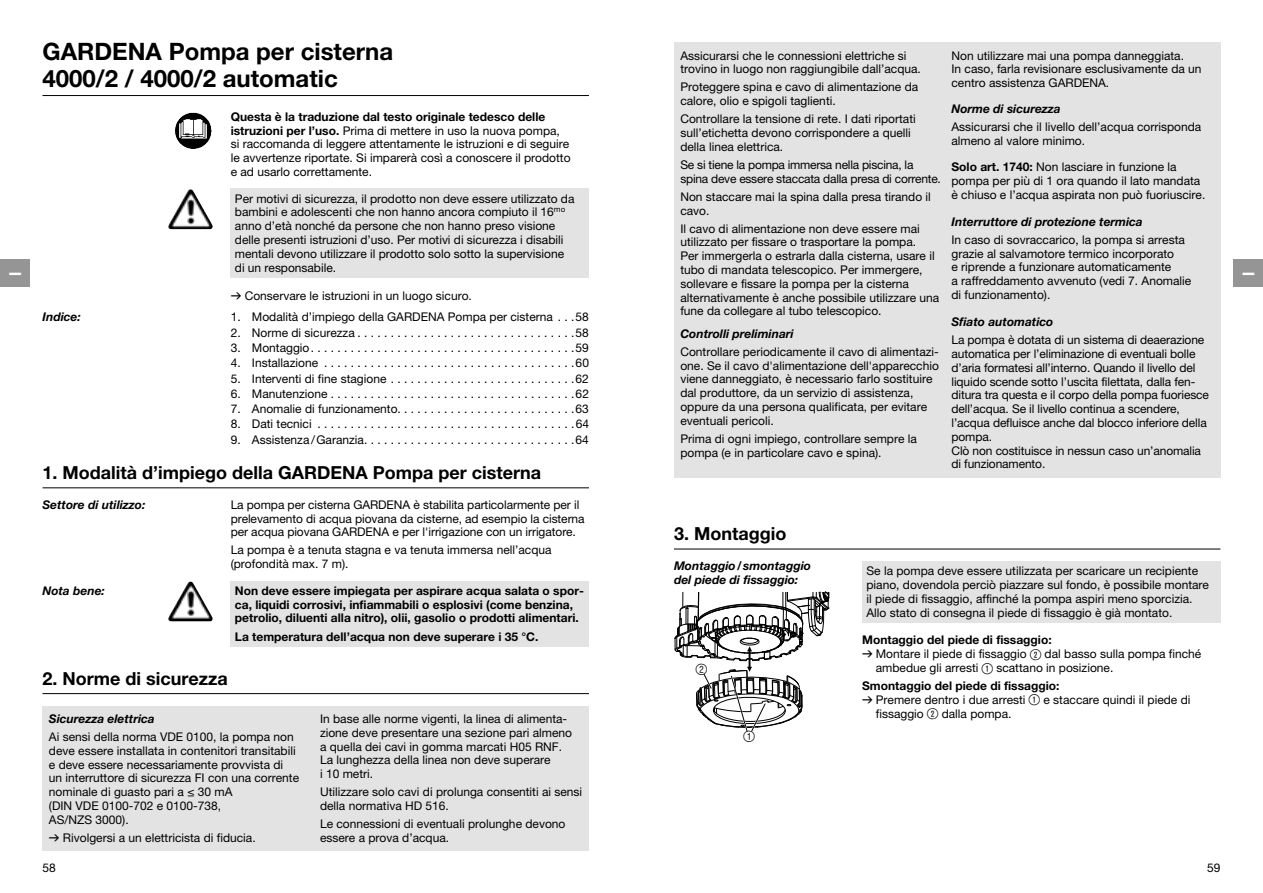
<style>
.page{position:relative;width:1263px;height:893px;background:#fff}
.page>*{position:absolute;margin:0;border:0;box-sizing:border-box;transform-origin:0 0}
.t1{font:700 24px/27px "GARDENA Pro";color:#000}
.t2{font:700 18px "GARDENA Pro";color:#000}
.t3{font:16.5px "GARDENA Pro Bo Cond";color:#fff}
.t4{font:14.85px "Ziffern";color:#000}
.t5{font:12px/13.8px "GARDENA Pro";color:#000}
.t6{font:700 12px/13.8px "GARDENA Pro";color:#000}
.t7{font:italic 700 12px/13.8px "GARDENA Pro";color:#000}
.t8{font:12px/13.8px "GARDENA Pro";letter-spacing:-.02em;color:#000}
.s1{font-weight:700}
.s2{font-family:"Formdruck"}
.s3{font-family:"Ziffernim Kreisund Quadrat BQ";font-size:15px}
</style>
<div class="page">
<div style="left:231px;top:189px;width:358px;height:89px;background:#e3e3e3"></div>
<hr style="left:43px;top:95px;width:546px;height:1px;background:#000">
<svg style="left:197px;top:144px;width:8px;height:4px"></svg>
<img style="left:190px;top:189px;width:11px;height:16px">
<div style="left:231px;top:581px;width:358px;height:66px;background:#e3e3e3"></div>
<hr style="left:43px;top:487px;width:546px;height:1px;background:#000">
<img style="left:190px;top:581px;width:11px;height:16px">
<hr style="left:43px;top:693px;width:546px;height:1px;background:#000">
<div style="left:43px;top:706px;width:546px;height:144px;background:#e3e3e3"></div>
<div style="left:674px;top:43px;width:546px;height:435px;background:#e3e3e3"></div>
<div style="left:862px;top:561px;width:358px;height:62px;background:#e3e3e3"></div>
<hr style="left:674px;top:549px;width:546px;height:1px;background:#000">
<svg style="left:674px;top:548px;width:155px;height:184px"></svg>
<div style="left:0;top:260px;width:30px;height:27px;background:#959595"></div>
<div style="left:1233px;top:260px;width:30px;height:27px;background:#959595"></div>
<h3 class="t3" style="left:9px;top:276px;width:6px;rotate:-90deg">I</h3>
<h1 class="t1" style="left:43px;top:41px;width:352px">GARDENA Pompa per cisterna<br>4000/2 / 4000/2 automatic</h1>
<p class="t5" style="left:231px;top:111px;width:341px"><span class="s1">Questa è la traduzione dal testo originale tedesco delle istruzioni per l’uso.</span> Prima di mettere in uso la nuova pompa, si raccomanda di leggere attentamente le istruzioni e di seguire le avvertenze riportate. Si imparerà così a conoscere il prodotto e ad usarlo correttamente.</p>
<p class="t5" style="left:235px;top:193px;width:341px">Per motivi di sicurezza, il prodotto non deve essere utilizzato da bambini e adolescenti che non hanno ancora compiuto il 16<sup>mo </sup>anno d’età nonché da persone che non hanno preso visione delle presenti istruzioni d’uso. Per motivi di sicurezza i disabili mentali devono utilizzare il prodotto solo sotto la supervisione di un responsabile.</p>
<p class="t5" style="left:231px;top:290px;width:243px"><span class="s2">v</span> Conservare le istruzioni in un luogo sicuro.</p>
<p class="t7" style="left:43px;top:311px;width:40px">Indice:</p>
<p class="t5" style="left:231px;top:312px;width:360px">1. Modalità d’impiego della GARDENA Pompa per cisterna . . .58</p>
<p class="t5" style="left:231px;top:327px;width:360px">2. Norme di sicurezza . . . . . . . . . . . . . . . . . . . . . . . . . . . . . . . . .58</p>
<p class="t5" style="left:231px;top:342px;width:360px">3. Montaggio . . . . . . . . . . . . . . . . . . . . . . . . . . . . . . . . . . . . . . . .59</p>
<p class="t5" style="left:231px;top:358px;width:360px">4. Installazione . . . . . . . . . . . . . . . . . . . . . . . . . . . . . . . . . . . . . .60</p>
<p class="t5" style="left:231px;top:373px;width:360px">5. Interventi di fine stagione . . . . . . . . . . . . . . . . . . . . . . . . . . . .62</p>
<p class="t5" style="left:231px;top:388px;width:360px">6. Manutenzione . . . . . . . . . . . . . . . . . . . . . . . . . . . . . . . . . . . . .62</p>
<p class="t5" style="left:231px;top:404px;width:360px">7. Anomalie di funzionamento. . . . . . . . . . . . . . . . . . . . . . . . . . .63</p>
<p class="t5" style="left:231px;top:419px;width:360px">8. Dati tecnici . . . . . . . . . . . . . . . . . . . . . . . . . . . . . . . . . . . . . . .64</p>
<p class="t5" style="left:231px;top:434px;width:360px">9. Assistenza / Garanzia . . . . . . . . . . . . . . . . . . . . . . . . . . . . . . . .64</p>
<h2 class="t2" style="left:43px;top:466px;width:500px">1. Modalità d’impiego della GARDENA Pompa per cisterna</h2>
<p class="t7" style="left:43px;top:499px;width:104px">Settore di utilizzo:</p>
<p class="t5" style="left:231px;top:499px;width:355px">La pompa per cisterna GARDENA è stabilita particolarmente per il prelevamento di acqua piovana da cisterne, ad esempio la cisterna per acqua piovana GARDENA e per l'irrigazione con un irrigatore.</p>
<p class="t5" style="left:231px;top:545px;width:322px">La pompa è a tenuta stagna e va tenuta immersa nell’acqua (profondità max. 7 m).</p>
<p class="t7" style="left:43px;top:585px;width:64px">Nota bene:</p>
<p class="t6" style="left:235px;top:585px;width:350px">Non deve essere impiegata per aspirare acqua salata o spor&shy;ca, liquidi corrosivi, infiammabili o esplosivi (come benzina, petrolio, diluenti alla nitro), olii, gasolio o prodotti alimentari.</p>
<p class="t6" style="left:235px;top:631px;width:305px">La temperatura dell’acqua non deve superare i 35 °C.</p>
<h2 class="t2" style="left:43px;top:672px;width:187px">2. Norme di sicurezza</h2>
<p class="t7" style="left:49px;top:713px;width:107px">Sicurezza elettrica</p>
<p class="t5" style="left:49px;top:731px;width:252px">Ai sensi della norma VDE 0100, la pompa non deve essere installata in contenitori transitabili e deve essere necessariamente provvista di un interruttore di sicurezza FI con una corrente nominale di guasto pari a ≤ 30 mA<br>(DIN VDE 0100-702 e 0100-738,<br>AS/NZS 3000).</p>
<p class="t5" style="left:49px;top:832px;width:208px"><span class="s2">v</span> Rivolgersi a un elettricista di fiducia.</p>
<p class="t5" style="left:320px;top:713px;width:254px">In base alle norme vigenti, la linea di alimenta&shy;zione deve presentare una sezione pari almeno a quella dei cavi in gomma marcati H05 RNF.<br>La lunghezza della linea non deve superare<br>i 10 metri.</p>
<p class="t5" style="left:320px;top:787px;width:264px">Utilizzare solo cavi di prolunga consentiti ai sensi della normativa HD 516.</p>
<p class="t5" style="left:320px;top:818px;width:247px">Le connessioni di eventuali prolunghe devono essere a prova d’acqua.</p>
<p class="t5" style="left:43px;top:862px;width:15px">58</p>
<p class="t5" style="left:680px;top:50px;width:242px">Assicurarsi che le connessioni elettriche si trovino in luogo non raggiungibile dall’acqua.</p>
<p class="t5" style="left:680px;top:82px;width:239px">Proteggere spina e cavo di alimentazione da calore, olio e spigoli taglienti.</p>
<p class="t5" style="left:680px;top:114px;width:237px">Controllare la tensione di rete. I dati riportati sull’etichetta devono corrispondere a quelli della linea elettrica.</p>
<p class="t8" style="left:680px;top:159px;width:262px">Se si tiene la pompa immersa nella piscina, la spina deve essere staccata dalla presa di corrente.</p>
<p class="t5" style="left:680px;top:191px;width:252px">Non staccare mai la spina dalla presa tirando il cavo.</p>
<p class="t5" style="left:680px;top:223px;width:260px">Il cavo di alimentazione non deve essere mai utilizzato per fissare o trasportare la pompa.<br>Per immergerla o estrarla dalla cisterna, usare il tubo di mandata telescopico. Per immergere, sollevare e fissare la pompa per la cisterna alternativamente è anche possibile utilizzare una fune da collegare al tubo telescopico.</p>
<p class="t7" style="left:680px;top:328px;width:115px">Controlli preliminari</p>
<p class="t5" style="left:680px;top:346px;width:260px">Controllare periodicamente il cavo di alimentazi&shy;one. Se il cavo d'alimentazione dell'apparecchio viene danneggiato, è necessario farlo sostituire dal produttore, da un servizio di assistenza, oppure da una persona qualificata, per evitare eventuali pericoli.</p>
<p class="t5" style="left:680px;top:433px;width:238px">Prima di ogni impiego, controllare sempre la pompa (e in particolare cavo e spina).</p>
<p class="t5" style="left:951px;top:50px;width:252px">Non utilizzare mai una pompa danneggiata.<br>In caso, farla revisionare esclusivamente da un centro assistenza GARDENA.</p>
<p class="t7" style="left:951px;top:103px;width:111px">Norme di sicurezza</p>
<p class="t5" style="left:951px;top:121px;width:251px">Assicurarsi che il livello dell’acqua corrisponda almeno al valore minimo.</p>
<p class="t5" style="left:951px;top:161px;width:255px"><span class="s1">Solo art. 1740:</span> Non lasciare in funzione la pompa per più di 1 ora quando il lato mandata è chiuso e l’acqua aspirata non può fuoriuscire.</p>
<p class="t7" style="left:951px;top:216px;width:193px">Interruttore di protezione termica</p>
<p class="t5" style="left:951px;top:234px;width:241px">In caso di sovraccarico, la pompa si arresta grazie al salvamotore termico incorporato<br>e riprende a funzionare automaticamente<br>a raffreddamento avvenuto (vedi 7. Anomalie di funzionamento).</p>
<p class="t7" style="left:951px;top:316px;width:103px">Sfiato automatico</p>
<p class="t5" style="left:951px;top:335px;width:259px">La pompa è dotata di un sistema di deaerazione automatica per l’eliminazione di eventuali bolle d’aria formatesi all’interno. Quando il livello del liquido scende sotto l’uscita filettata, dalla fen&shy;ditura tra questa e il corpo della pompa fuoriesce dell’acqua. Se il livello continua a scendere, l’acqua defluisce anche dal blocco inferiore della pompa.<br>Clò non costituisce in nessun caso un’anomalia di funzionamento.</p>
<h2 class="t2" style="left:674px;top:527px;width:114px">3. Montaggio</h2>
<p class="t7" style="left:674px;top:560px;width:138px">Montaggio / smontaggio del piede di fissaggio:</p>
<p class="t4" style="left:696px;top:661px;width:13px">2</p>
<p class="t4" style="left:744px;top:728px;width:13px">1</p>
<p class="t5" style="left:866px;top:566px;width:344px">Se la pompa deve essere utilizzata per scaricare un recipiente piano, dovendola perciò piazzare sul fondo, è possibile montare il piede di fissaggio, affinché la pompa aspiri meno sporcizia.<br>Allo stato di consegna il piede di fissaggio è già montato.</p>
<p class="t6" style="left:862px;top:635px;width:191px">Montaggio del piede di fissaggio:</p>
<p class="t5" style="left:862px;top:648px;width:341px"><span class="s2">v</span> Montare il piede di fissaggio <span class="s3">2</span> dal basso sulla pompa finché</p>
<p class="t5" style="left:876px;top:662px;width:239px">ambedue gli arresti <span class="s3">1</span> scattano in posizione.</p>
<p class="t6" style="left:862px;top:680px;width:199px">Smontaggio del piede di fissaggio:</p>
<p class="t5" style="left:862px;top:694px;width:330px"><span class="s2">v</span> Premere dentro i due arresti <span class="s3">1</span> e staccare quindi il piede di</p>
<p class="t5" style="left:876px;top:708px;width:137px">fissaggio <span class="s3">2</span> dalla pompa.</p>
<h3 class="t3" style="left:1243px;top:276px;width:6px;rotate:-90deg">I</h3>
<p class="t5" style="left:1207px;top:862px;width:15px">59</p>
</div>
